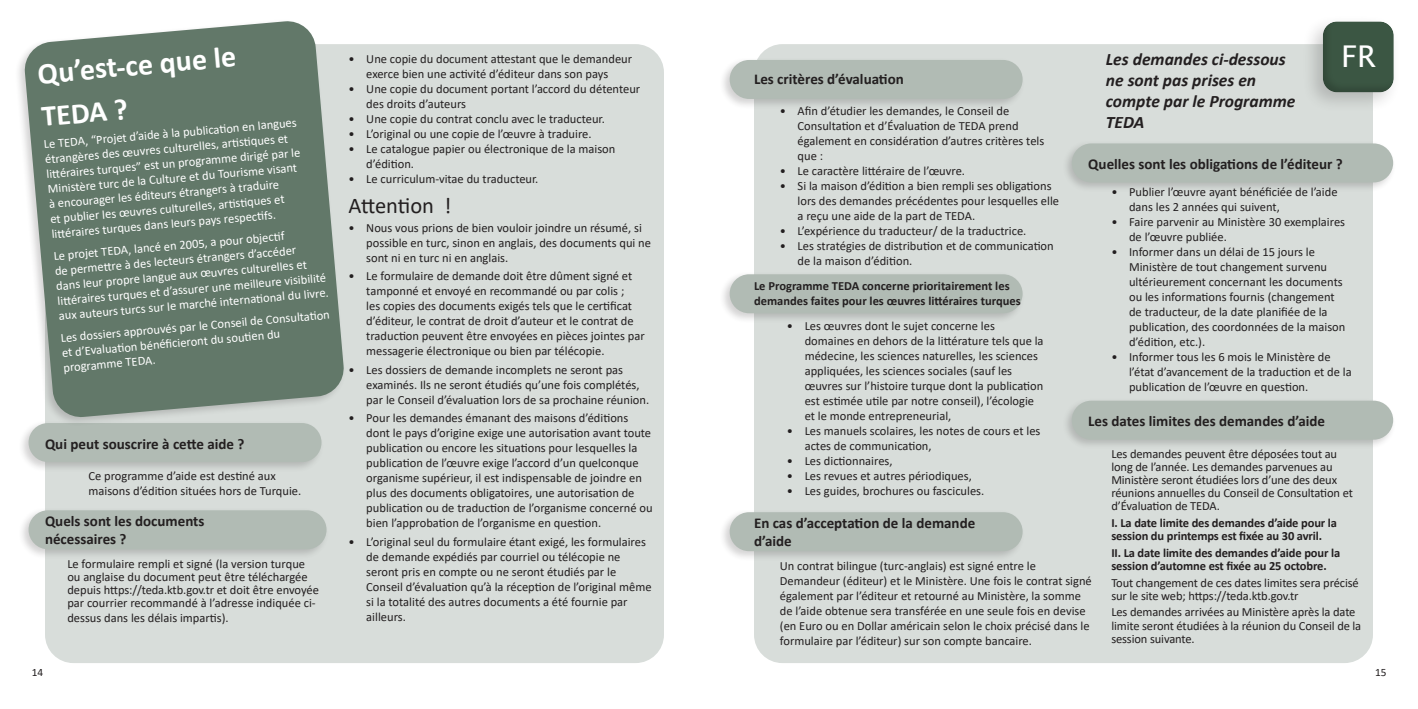
<style>
.page{position:relative;width:1418px;height:709px;background:#fff}
.page>*{position:absolute;margin:0;border:0;box-sizing:border-box;transform-origin:0 0}
.t1{font:700 30px "Calibri";color:#fff}
.t2{font:30px "Lucida Sans Unicode";color:#fff}
.t3{font:22.5px "Calibri";letter-spacing:-.005em;color:#231f20}
.t4{font:italic 700 17.5px/21px "Calibri";color:#231f20}
.t5{font:700 15px/18px "Calibri";color:#231f20}
.t6{font:12.5px/15px "Calibri";color:#231f20}
.t7{font:12.5px/15px "Calibri";color:#fff}
.t8{font:700 12.5px/13.1px "Calibri";letter-spacing:-.01em;color:#231f20}
.t9{font:11.25px "Calibri";color:#231f20}
</style>
<div class="page">
<div style="left:754px;top:44px;width:618px;height:619px;background:#d8ddda;border-radius:28px"></div>
<div style="left:1301px;top:15px;width:99px;height:98px;background:#231f20;opacity:.2"></div>
<div style="left:1320px;top:21px;width:74px;height:73px;background:#231f20;opacity:.2"></div>
<div style="left:719px;top:57px;width:306px;height:52px;background:#231f20;opacity:.2"></div>
<div style="left:729px;top:60px;width:293px;height:39px;background:#b1bbb4;border-radius:19px"></div>
<div style="left:719px;top:271px;width:306px;height:52px;background:#231f20;opacity:.2"></div>
<div style="left:729px;top:274px;width:293px;height:39px;background:#b1bbb4;border-radius:19px"></div>
<div style="left:719px;top:509px;width:306px;height:52px;background:#231f20;opacity:.2"></div>
<div style="left:729px;top:512px;width:293px;height:39px;background:#b1bbb4;border-radius:19px"></div>
<div style="left:1061px;top:140px;width:335px;height:53px;background:#231f20;opacity:.2"></div>
<div style="left:1071px;top:143px;width:322px;height:39px;background:#b1bbb4;border-radius:19px"></div>
<div style="left:1061px;top:397px;width:335px;height:53px;background:#231f20;opacity:.2"></div>
<div style="left:1071px;top:400px;width:322px;height:39px;background:#b1bbb4;border-radius:19px"></div>
<div style="left:45px;top:44px;width:619px;height:619px;background:#d8ddda;border-radius:28px"></div>
<div style="left:19px;top:420px;width:306px;height:52px;background:#231f20;opacity:.2"></div>
<div style="left:29px;top:423px;width:292px;height:39px;background:#b1bbb4;border-radius:19px"></div>
<div style="left:19px;top:507px;width:311px;height:52px;background:#231f20;opacity:.2"></div>
<div style="left:29px;top:510px;width:297px;height:39px;background:#b1bbb4;border-radius:19px"></div>
<div style="left:15px;top:18px;width:332px;height:409px;background:#231f20;opacity:.2"></div>
<svg style="left:24px;top:20px;width:321px;height:398px;background:#75887b"></svg>
<p class="t1" style="left:36px;top:52px;width:200px;rotate:-5deg">Qu’est-ce que le</p>
<p class="t1" style="left:40px;top:95px;width:88px;rotate:-5deg">TEDA ?</p>
<p class="t7" style="left:43px;top:136px;width:256px;rotate:-5deg">Le TEDA, “Projet d’aide à la publicati on en langues étrangères des œuvres culturelles, arti sti ques et litt éraires turques” est un programme dirigé par le Ministère turc de la Culture et du Tourisme visant à encourager les éditeurs étrangers à traduire<br>et publier les œuvres culturelles, arti sti ques et<br>litt éraires turques dans leurs pays respecti fs.</p>
<p class="t7" style="left:53px;top:248px;width:272px;rotate:-5deg">Le projet TEDA, lancé en 2005, a pour objecti f<br>de permett re à des lecteurs étrangers d’accéder<br>dans leur propre langue aux œuvres culturelles et<br>litt éraires turques et d’assurer une meilleure visibilité aux auteurs turcs sur le marché internati onal du livre.</p>
<p class="t7" style="left:60px;top:330px;width:271px;rotate:-5deg">Les dossiers approuvés par le Conseil de Consultati on et d’Evaluati on bénéfi cieront du souti en du programme TEDA.</p>
<p class="t5" style="left:45px;top:435px;width:201px">Qui peut souscrire à cette aide ?</p>
<p class="t6" style="left:88px;top:468px;width:214px">Ce programme d’aide est destiné aux maisons d’édition situées hors de Turquie.</p>
<p class="t5" style="left:45px;top:511px;width:161px">Quels sont les documents nécessaires ?</p>
<p class="t6" style="left:67px;top:557px;width:253px;line-height:13.1px">Le formulaire rempli et signé (la version turque ou anglaise du document peut être téléchargée depuis https://teda.ktb.gov.tr et doit être envoyée par courrier recommandé à l’adresse indiquée ci-</p>
<p class="t6" style="left:67px;top:610px;width:163px">dessus dans les délais impartis).</p>
<p class="t6" style="left:348px;top:51px;width:285px;text-align:center">• Une copie du document attestant que le demandeur exerce bien une activité d’éditeur dans son pays</p>
<p class="t6" style="left:366px;top:81px;width:275px;text-indent:-18px">• Une copie du document portant l’accord du détenteur des droits d’auteurs</p>
<p class="t6" style="left:348px;top:111px;width:258px">• Une copie du contrat conclu avec le traducteur.</p>
<p class="t6" style="left:348px;top:126px;width:244px">• L’original ou une copie de l’œuvre à traduire.</p>
<p class="t6" style="left:366px;top:141px;width:250px;text-indent:-18px">• Le catalogue papier ou électronique de la maison d’édition.</p>
<p class="t6" style="left:348px;top:171px;width:191px">• Le curriculum-vitae du traducteur.</p>
<p class="t3" style="left:348px;top:190px;width:104px">Attention !</p>
<p class="t6" style="left:366px;top:220px;width:286px;text-indent:-18px">• Nous vous prions de bien vouloir joindre un résumé, si possible en turc, sinon en anglais, des documents qui ne sont ni en turc ni en anglais.</p>
<p class="t6" style="left:366px;top:268px;width:280px;text-indent:-18px">• Le formulaire de demande doit être dûment signé et tamponné et envoyé en recommandé ou par colis ;<br>les copies des documents exigés tels que le certificat d’éditeur, le contrat de droit d’auteur et le contrat de traduction peuvent être envoyées en pièces jointes par messagerie électronique ou bien par télécopie.</p>
<p class="t6" style="left:366px;top:362px;width:284px;text-indent:-18px">• Les dossiers de demande incomplets ne seront pas examinés. Ils ne seront étudiés qu’une fois complétés, par le Conseil d’évaluation lors de sa prochaine réunion.</p>
<p class="t6" style="left:366px;top:410px;width:288px;text-indent:-18px">• Pour les demandes émanant des maisons d’éditions dont le pays d’origine exige une autorisation avant toute publication ou encore les situations pour lesquelles la publication de l’œuvre exige l’accord d’un quelconque organisme supérieur, il est indispensable de joindre en plus des documents obligatoires, une autorisation de publication ou de traduction de l’organisme concerné ou bien l’approbation de l’organisme en question.</p>
<p class="t6" style="left:366px;top:534px;width:287px;text-indent:-18px">• L’original seul du formulaire étant exigé, les formulaires de demande expédiés par courriel ou télécopie ne seront pris en compte ou ne seront étudiés par le Conseil d’évaluation qu’à la réception de l’original même si la totalité des autres documents a été fournie par ailleurs.</p>
<p class="t2" style="left:1341px;top:33px;width:37px">FR</p>
<p class="t4" style="left:1105px;top:48px;width:191px">Les demandes ci-dessous ne sont pas prises en compte par le Programme<br>TEDA</p>
<p class="t5" style="left:754px;top:70px;width:151px">Les critères d’évaluation</p>
<p class="t6" style="left:797px;top:103px;width:248px;text-indent:-18px">• Afin d’étudier les demandes, le Conseil de Consultation et d’Évaluation de TEDA prend également en considération d’autres critères tels que :</p>
<p class="t6" style="left:780px;top:163px;width:187px">• Le caractère littéraire de l’œuvre.</p>
<p class="t6" style="left:797px;top:178px;width:263px;text-indent:-18px">• Si la maison d’édition a bien rempli ses obligations lors des demandes précédentes pour lesquelles elle a reçu une aide de la part de TEDA.</p>
<p class="t6" style="left:780px;top:223px;width:248px">• L’expérience du traducteur/ de la traductrice.</p>
<p class="t6" style="left:797px;top:238px;width:258px;text-indent:-18px">• Les stratégies de distribution et de communication de la maison d’édition.</p>
<p class="t5" style="left:1088px;top:154px;width:256px">Quelles sont les obligations de l’éditeur ?</p>
<p class="t6" style="left:1129px;top:184px;width:210px;text-indent:-18px">• Publier l’œuvre ayant bénéficiée de l’aide dans les 2 années qui suivent,</p>
<p class="t6" style="left:1129px;top:214px;width:217px;text-indent:-18px">• Faire parvenir au Ministère 30 exemplaires de l’œuvre publiée.</p>
<p class="t6" style="left:1129px;top:244px;width:218px;text-indent:-18px">• Informer dans un délai de 15 jours le Ministère de tout changement survenu ultérieurement concernant les documents ou les informations fournis (changement de traducteur, de la date planifiée de la publication, des coordonnées de la maison d’édition, etc.).</p>
<p class="t6" style="left:1129px;top:349px;width:224px;text-indent:-18px">• Informer tous les 6 mois le Ministère de l’état d’avancement de la traduction et de la publication de l’œuvre en question.</p>
<p class="t8" style="left:754px;top:278px;width:268px;line-height:15px">Le Programme TEDA concerne prioritairement les demandes faites pour les œuvres littéraires turques</p>
<p class="t6" style="left:804px;top:318px;width:240px;text-indent:-18px">• Les œuvres dont le sujet concerne les domaines en dehors de la littérature tels que la médecine, les sciences naturelles, les sciences appliquées, les sciences sociales (sauf les œuvres sur l’histoire turque dont la publication est estimée utile par notre conseil), l’écologie et le monde entrepreneurial,</p>
<p class="t6" style="left:804px;top:423px;width:237px;text-indent:-18px">• Les manuels scolaires, les notes de cours et les actes de communication,</p>
<p class="t6" style="left:787px;top:453px;width:107px">• Les dictionnaires,</p>
<p class="t6" style="left:787px;top:468px;width:186px">• Les revues et autres périodiques,</p>
<p class="t6" style="left:787px;top:483px;width:199px">• Les guides, brochures ou fascicules.</p>
<p class="t5" style="left:1088px;top:411px;width:238px">Les dates limites des demandes d’aide</p>
<p class="t6" style="left:1111px;top:447px;width:243px;line-height:13.1px">Les demandes peuvent être déposées tout au long de l’année. Les demandes parvenues au Ministère seront étudiées lors d’une des deux réunions annuelles du Conseil de Consultation et d’Évaluation de TEDA.</p>
<p class="t8" style="left:1111px;top:516px;width:227px">I. La date limite des demandes d’aide pour la session du printemps est fixée au 30 avril.</p>
<p class="t8" style="left:1111px;top:546px;width:230px">II. La date limite des demandes d’aide pour la session d’automne est fixée au 25 octobre.</p>
<p class="t6" style="left:1111px;top:575px;width:249px;line-height:13.1px">Tout changement de ces dates limites sera précisé sur le site web; https://teda.ktb.gov.tr</p>
<p class="t6" style="left:1111px;top:605px;width:251px;line-height:13.1px">Les demandes arrivées au Ministère après la date limite seront étudiées à la réunion du Conseil de la session suivante.</p>
<p class="t5" style="left:754px;top:514px;width:223px">En cas d’acceptation de la demande d’aide</p>
<p class="t6" style="left:780px;top:558px;width:313px">Un contrat bilingue (turc-anglais) est signé entre le Demandeur (éditeur) et le Ministère. Une fois le contrat signé également par l’éditeur et retourné au Ministère, la somme de l’aide obtenue sera transférée en une seule fois en devise (en Euro ou en Dollar américain selon le choix précisé dans le formulaire par l’éditeur) sur son compte bancaire.</p>
<p class="t9" style="left:32px;top:664px;width:13px">14</p>
<p class="t9" style="left:1374px;top:664px;width:13px">15</p>
</div>
